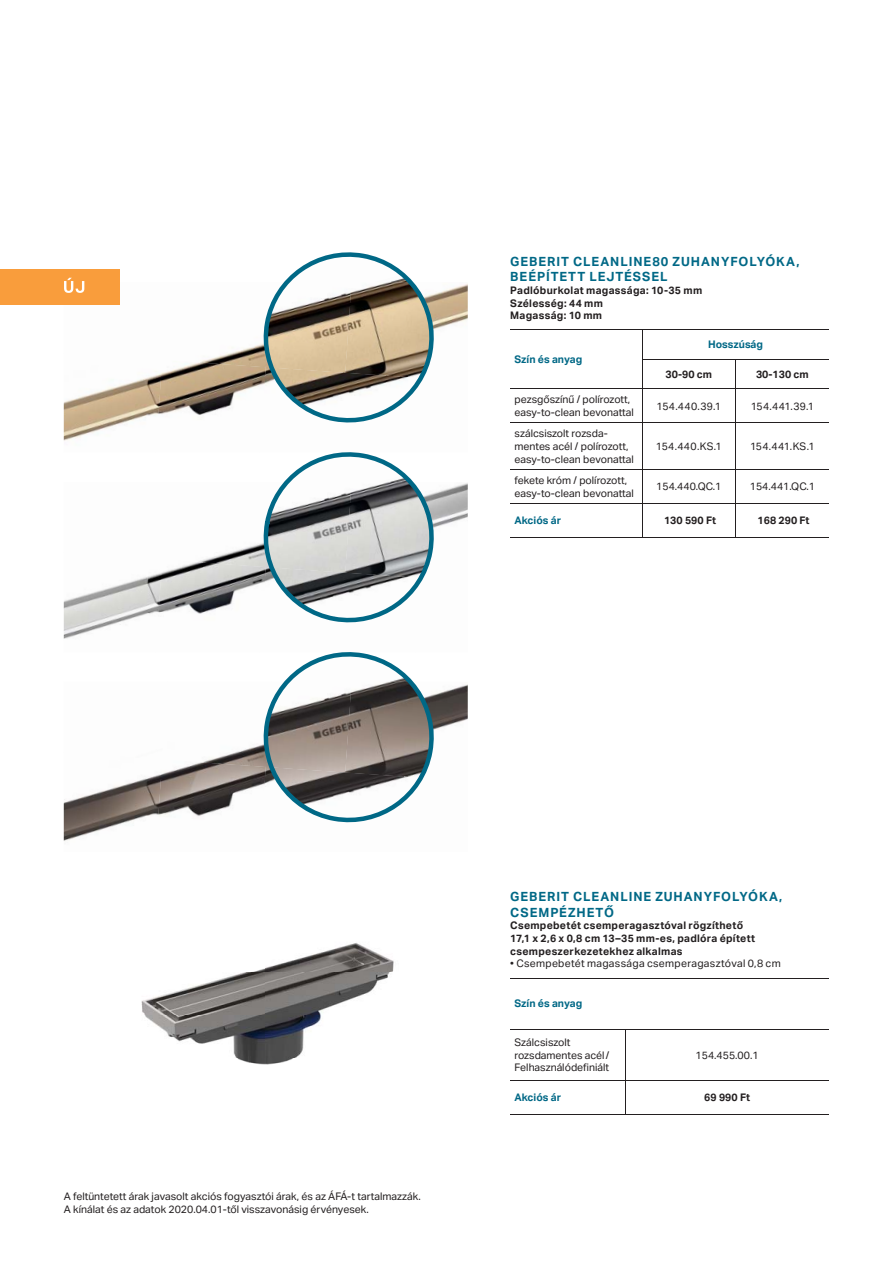
<style>
.page{position:relative;width:893px;height:1263px;background:#fff}
.page>*{position:absolute;margin:0;border:0;box-sizing:border-box;transform-origin:0 0}
.t1{font:700 12.75px/15.3px "Aktiv Grotesk Geberit";letter-spacing:.075em;color:#006886}
.t2{font:10.5px/12.6px "Aktiv Grotesk Geberit";color:#231f20}
.t3{font:700 10.5px/12.6px "Aktiv Grotesk Geberit";letter-spacing:.025em;color:#231f20}
.t4{font:700 10.5px "Aktiv Grotesk Geberit";color:#006886}
.t5{font:10.5px "Aktiv Grotesk Geberit";letter-spacing:.03em;color:#231f20}
</style>
<div class="page">
<img style="left:64px;top:282px;width:56px;height:23px">
<img style="left:207px;top:345px;width:50px;height:15px">
<img style="left:441px;top:284px;width:27px;height:43px">
<img style="left:64px;top:375px;width:91px;height:66px">
<img style="left:155px;top:360px;width:102px;height:58px">
<img style="left:203px;top:544px;width:54px;height:16px">
<img style="left:441px;top:483px;width:27px;height:43px">
<img style="left:64px;top:574px;width:91px;height:65px">
<img style="left:155px;top:560px;width:102px;height:54px">
<img style="left:211px;top:746px;width:46px;height:13px">
<img style="left:441px;top:684px;width:27px;height:44px">
<img style="left:64px;top:776px;width:91px;height:65px">
<img style="left:155px;top:759px;width:102px;height:58px">
<img style="left:141px;top:943px;width:253px;height:122px">
<hr style="left:625px;top:1029px;width:1px;height:51px;background:#231f20">
<hr style="left:625px;top:1080px;width:1px;height:34px;background:#231f20">
<hr style="left:510px;top:1080px;width:319px;height:1px;background:#231f20">
<hr style="left:510px;top:1114px;width:319px;height:1px;background:#231f20">
<hr style="left:510px;top:978px;width:319px;height:1px;background:#231f20">
<hr style="left:510px;top:1029px;width:319px;height:1px;background:#231f20">
<svg style="left:257px;top:252px;width:184px;height:171px"></svg>
<svg style="left:257px;top:452px;width:184px;height:171px"></svg>
<svg style="left:257px;top:652px;width:184px;height:171px"></svg>
<div style="left:0;top:269px;width:119px;height:35px;background:#f99d3c"></div>
<svg style="left:64px;top:278px;width:20px;height:15px"></svg>
<hr style="left:642px;top:330px;width:1px;height:59px;background:#231f20">
<hr style="left:735px;top:359px;width:1px;height:30px;background:#231f20">
<hr style="left:642px;top:389px;width:1px;height:34px;background:#231f20">
<hr style="left:735px;top:389px;width:1px;height:34px;background:#231f20">
<hr style="left:642px;top:423px;width:1px;height:46px;background:#231f20">
<hr style="left:735px;top:423px;width:1px;height:46px;background:#231f20">
<hr style="left:642px;top:470px;width:1px;height:33px;background:#231f20">
<hr style="left:735px;top:470px;width:1px;height:33px;background:#231f20">
<hr style="left:642px;top:504px;width:1px;height:33px;background:#231f20">
<hr style="left:735px;top:504px;width:1px;height:33px;background:#231f20">
<hr style="left:510px;top:389px;width:319px;height:1px;background:#231f20">
<hr style="left:510px;top:423px;width:319px;height:1px;background:#231f20">
<hr style="left:510px;top:469px;width:319px;height:1px;background:#231f20">
<hr style="left:510px;top:503px;width:319px;height:1px;background:#231f20">
<hr style="left:510px;top:537px;width:319px;height:1px;background:#231f20">
<hr style="left:510px;top:329px;width:319px;height:1px;background:#231f20">
<hr style="left:642px;top:359px;width:187px;height:1px;background:#231f20">
<p class="t1" style="left:510px;top:254px;width:291px">GEBERIT CLEANLINE80 ZUHANYFOLYÓKA,<br>BEÉPÍTETT LEJTÉSSEL</p>
<p class="t3" style="left:510px;top:284px;width:193px">Padlóburkolat magassága: 10-35 mm<br>Szélesség: 44 mm<br>Magasság: 10 mm</p>
<p class="t4" style="left:514px;top:353px;width:69px">Szín és anyag</p>
<p class="t4" style="left:708px;top:338px;width:56px">Hosszúság</p>
<p class="t3" style="left:666px;top:368px;width:48px">30-90 cm</p>
<p class="t3" style="left:756px;top:368px;width:54px">30-130 cm</p>
<p class="t2" style="left:514px;top:393px;width:121px">pezsgőszínű / polírozott, easy-to-clean bevonattal</p>
<p class="t2" style="left:657px;top:400px;width:66px">154.440.39.1</p>
<p class="t2" style="left:751px;top:400px;width:65px">154.441.39.1</p>
<p class="t2" style="left:514px;top:427px;width:121px">szálcsiszolt rozsda&shy;mentes acél / polírozott, easy-to-clean bevonattal</p>
<p class="t2" style="left:656px;top:440px;width:67px">154.440.KS.1</p>
<p class="t2" style="left:750px;top:440px;width:66px">154.441.KS.1</p>
<p class="t2" style="left:514px;top:474px;width:121px">fekete króm / polírozott, easy-to-clean bevonattal</p>
<p class="t2" style="left:656px;top:480px;width:67px">154.440.QC.1</p>
<p class="t2" style="left:750px;top:480px;width:67px">154.441.QC.1</p>
<p class="t4" style="left:514px;top:515px;width:48px">Akciós ár</p>
<p class="t3" style="left:664px;top:514px;width:53px">130 590 Ft</p>
<p class="t3" style="left:758px;top:514px;width:53px">168 290 Ft</p>
<p class="t2" style="left:64px;top:1190px;width:359px">A feltüntetett árak javasolt akciós fogyasztói árak, és az ÁFÁ-t tartalmazzák.<br>A kínálat és az adatok 2020.04.01-től visszavonásig érvényesek.</p>
<p class="t1" style="left:510px;top:889px;width:274px">GEBERIT CLEANLINE ZUHANYFOLYÓKA,<br>CSEMPÉZHETŐ</p>
<p class="t3" style="left:510px;top:919px;width:246px">Csempebetét csemperagasztóval rögzíthető<br>17,1 x 2,6 x 0,8 cm 13–35 mm-es, padlóra épített csempeszerkezetekhez alkalmas</p>
<p class="t5" style="left:510px;top:958px;width:272px">• Csempebetét magassága csemperagasztóval 0,8 cm</p>
<p class="t4" style="left:514px;top:998px;width:69px">Szín és anyag</p>
<p class="t2" style="left:514px;top:1036px;width:96px">Szálcsiszolt rozsdamentes acél /<br>Felhasználódefiniált</p>
<p class="t2" style="left:696px;top:1048px;width:64px">154.455.00.1</p>
<p class="t4" style="left:514px;top:1091px;width:48px">Akciós ár</p>
<p class="t3" style="left:704px;top:1091px;width:47px">69 990 Ft</p>
</div>
